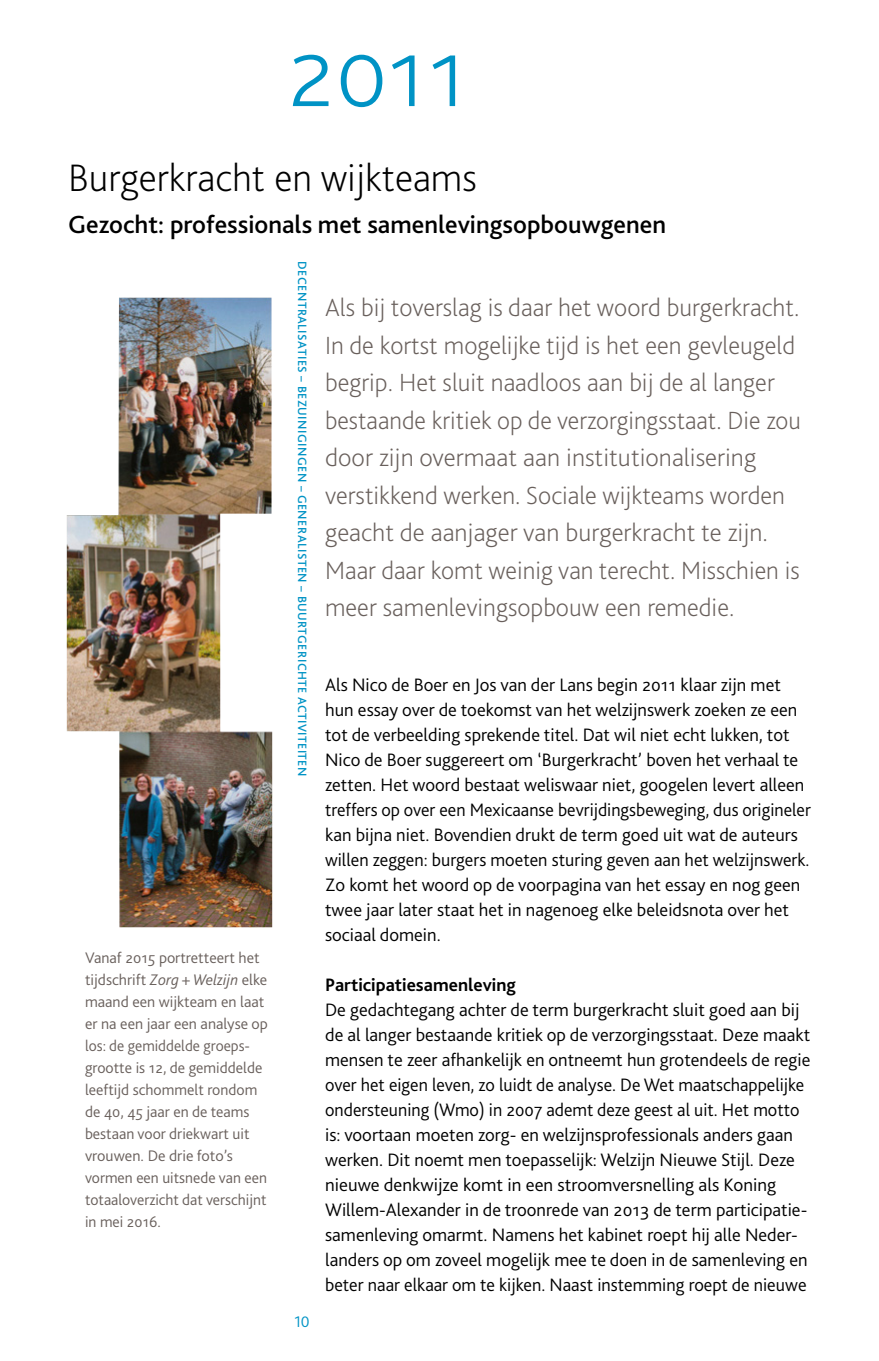
<style>
.page{position:relative;width:879px;height:1361px;background:#fff}
.page>*{position:absolute;margin:0;border:0;box-sizing:border-box;transform-origin:0 0}
.t1{font:200 104px "Bliss 2";color:#0093c5}
.t2{font:200 40px "Bliss 2";color:#000}
.t3{font:200 26px/37.6px "Bliss 2";color:#69605c}
.t4{font:500 26px "Bliss 2";color:#000}
.t5{font:300 18.8px/25px "Bliss 2";color:#000}
.t6{font:700 18.8px "Bliss 2";color:#000}
.t7{font:300 16px/22px "Bliss 2";color:#69605c}
.t8{font:300 16px "Bliss 2";color:#0093c5}
.t9{font:500 12.6px "Bliss 2";letter-spacing:.035em;color:#0093c5}
.s1{font-style:italic}
</style>
<div class="page">
<img style="left:67px;top:298px;width:205px;height:629px">
<h1 class="t1" style="left:286px;top:7px;width:184px">2011</h1>
<h2 class="t2" style="left:68px;top:153px;width:410px">Burgerkracht en wijkteams</h2>
<h3 class="t4" style="left:68px;top:208px;width:599px">Gezocht: professionals met samenlevingsopbouwgenen</h3>
<p class="t9" style="left:310px;top:261px;width:516px;rotate:90deg">DECENTRALISATIES – BEZUINIGINGEN – GENERALISTEN – BUURTGERICHTE ACTIVITEITEN</p>
<p class="t3" style="left:325px;top:288px;width:477px">Als bij toverslag is daar het woord burgerkracht.<br>In de kortst mogelijke tijd is het een gevleugeld begrip. Het sluit naadloos aan bij de al langer bestaande kritiek op de verzorgingsstaat. Die zou door zijn overmaat aan institutionalisering verstikkend werken. Sociale wijkteams worden geacht de aanjager van burgerkracht te zijn.<br>Maar daar komt weinig van terecht. Misschien is meer samenlevingsopbouw een remedie.</p>
<p class="t5" style="left:325px;top:672px;width:487px">Als Nico de Boer en Jos van der Lans begin 2011 klaar zijn met hun essay over de toekomst van het welzijnswerk zoeken ze een tot de verbeelding sprekende titel. Dat wil niet echt lukken, tot Nico de Boer suggereert om ‘Burgerkracht’ boven het verhaal te zetten. Het woord bestaat weliswaar niet, googelen levert alleen treffers op over een Mexicaanse bevrijdingsbeweging, dus origineler kan bijna niet. Bovendien drukt de term goed uit wat de auteurs willen zeggen: burgers moeten sturing geven aan het welzijnswerk.<br>Zo komt het woord op de voorpagina van het essay en nog geen twee jaar later staat het in nagenoeg elke beleidsnota over het sociaal domein.</p>
<p class="t6" style="left:325px;top:973px;width:192px">Participatiesamenleving</p>
<p class="t5" style="left:325px;top:997px;width:487px">De gedachtegang achter de term burgerkracht sluit goed aan bij de al langer bestaande kritiek op de verzorgingsstaat. Deze maakt mensen te zeer afhankelijk en ontneemt hun grotendeels de regie over het eigen leven, zo luidt de analyse. De Wet maatschappelijke ondersteuning (Wmo) in 2007 ademt deze geest al uit. Het motto is: voortaan moeten zorg- en welzijnsprofessionals anders gaan werken. Dit noemt men toepasselijk: Welzijn Nieuwe Stijl. Deze nieuwe denkwijze komt in een stroomversnelling als Koning Willem-Alexander in de troonrede van 2013 de term participatie&shy;samenleving omarmt. Namens het kabinet roept hij alle Neder&shy;landers op om zoveel mogelijk mee te doen in de samenleving en beter naar elkaar om te kijken. Naast instemming roept de nieuwe</p>
<p class="t7" style="left:85px;top:946px;width:184px">Vanaf 2015 portretteert het tijdschrift <span class="s1">Zorg + Welzijn</span> elke maand een wijkteam en laat er na een jaar een analyse op los: de gemiddelde groeps&shy;grootte is 12, de gemiddelde leeftijd schommelt rondom de 40, 45 jaar en de teams bestaan voor driekwart uit vrouwen. De drie foto’s vormen een uitsnede van een totaaloverzicht dat verschijnt in mei 2016.</p>
<p class="t8" style="left:294px;top:1312px;width:17px">10</p>
</div>
